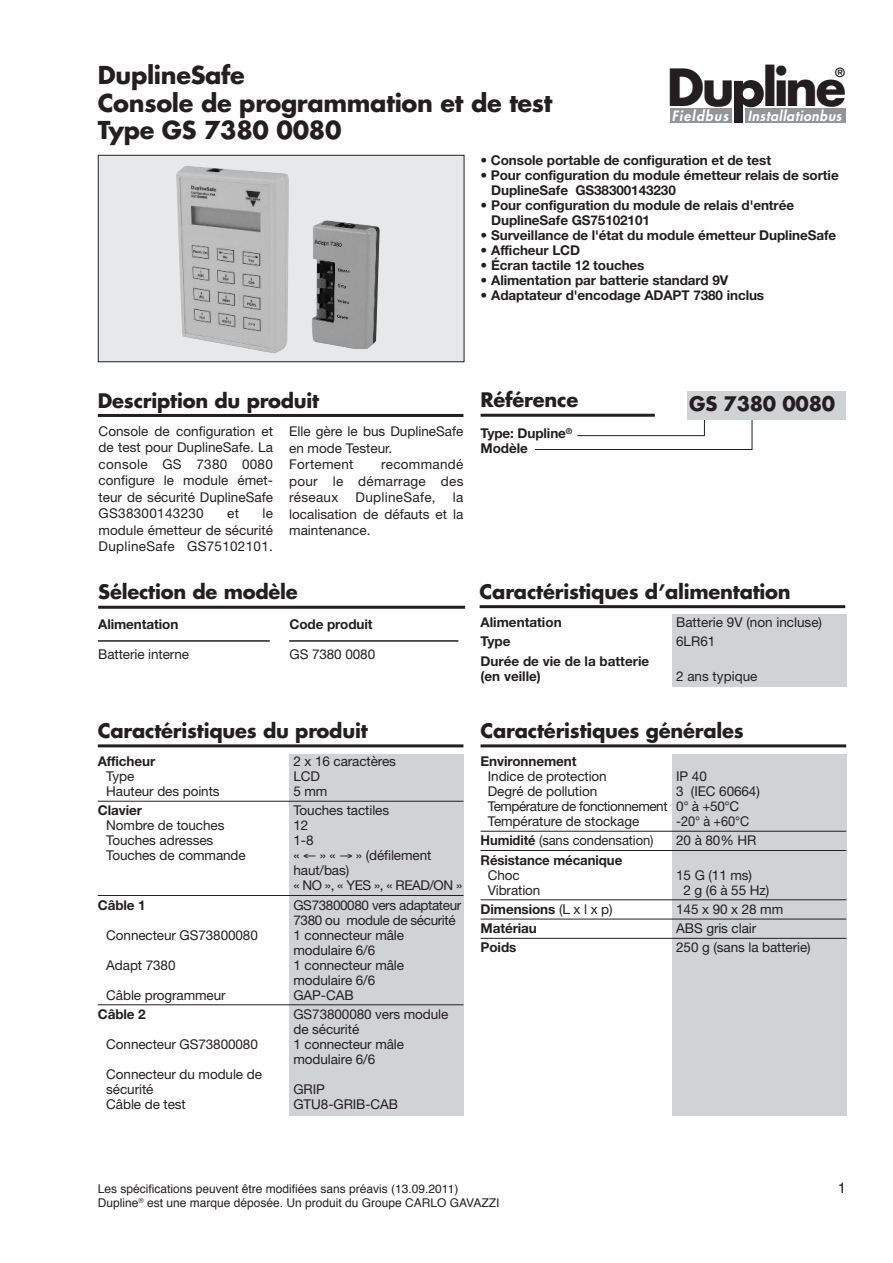
<style>
.page{position:relative;width:893px;height:1263px;background:#fff}
.page>*{position:absolute;margin:0;border:0;box-sizing:border-box;transform-origin:0 0}
.t1{font:700 49.8px "Futura";letter-spacing:-.06em;color:#231f20}
.t2{font:700 24px "Futura";letter-spacing:-.015em;color:#231f20}
.t3{font:700 19.5px "Futura";letter-spacing:-.01em;color:#231f20}
.t4{font:15px "Helvetica";color:#231f20}
.t5{font:italic 800 13.65px "Futura";letter-spacing:.045em;color:#fff}
.t6{font:italic 800 13.65px "Futura";letter-spacing:.085em;color:#fff}
.t7{font:13.5px/16.5px "Helvetica Neue";letter-spacing:-.005em;color:#231f20}
.t8{font:700 13.5px/15px "Helvetica Neue";letter-spacing:-.005em;color:#231f20}
.t9{font:13.5px/15px "Helvetica Neue";letter-spacing:-.035em;color:#231f20}
.t10{font:13.5px/15px "Helvetica Neue";letter-spacing:-.03em;color:#231f20}
.t11{font:13.5px "Helvetica Neue";letter-spacing:-.005em;color:#231f20;scale:.96 1}
.t12{font:13.5px "Helvetica Neue";letter-spacing:.02em;color:#231f20}
.t13{font:13.5px "Helvetica Neue";letter-spacing:-.005em;color:#231f20;scale:.94 1}
.t14{font:13.5px "Helvetica Neue";letter-spacing:.265em;color:#231f20}
.t15{font:700 12.3px "Futura";color:#231f20}
.t16{font:12px "Helvetica";color:#231f20}
.s1{font-weight:700}
.s2{font-weight:400}
</style>
<div class="page">
<div style="left:745px;top:108px;width:100px;height:15px;background:#939598"></div>
<div style="left:670px;top:108px;width:62px;height:15px;background:#939598"></div>
<svg style="left:734px;top:80px;width:30px;height:43px"></svg>
<hr style="left:752px;top:417px;width:1px;height:33px;background:#231f20">
<hr style="left:98px;top:640px;width:172px;height:2px;background:#231f20">
<div style="left:672px;top:614px;width:174px;height:72px;background:#d1d2d4"></div>
<div style="left:98px;top:155px;width:366px;height:207px;background:#e7e8e9"></div>
<img style="left:176px;top:166px;width:113px;height:187px">
<div style="left:98px;top:155px;width:366px;height:207px;border:1px solid #231f20"></div>
<hr style="left:98px;top:414px;width:365px;height:3px;background:#231f20">
<hr style="left:481px;top:414px;width:174px;height:3px;background:#231f20">
<hr style="left:577px;top:435px;width:128px;height:1px;background:#231f20">
<hr style="left:98px;top:606px;width:367px;height:3px;background:#231f20">
<hr style="left:480px;top:605px;width:365px;height:3px;background:#231f20">
<hr style="left:704px;top:403px;width:1px;height:33px;background:#231f20">
<div style="left:688px;top:391px;width:158px;height:29px;background:#d1d2d4"></div>
<img style="left:312px;top:220px;width:68px;height:128px">
<hr style="left:535px;top:449px;width:217px;height:1px;background:#231f20">
<hr style="left:289px;top:640px;width:169px;height:2px;background:#231f20">
<div style="left:289px;top:754px;width:174px;height:362px;background:#d1d2d4"></div>
<hr style="left:98px;top:801px;width:365px;height:1px;background:#231f20">
<hr style="left:98px;top:895px;width:365px;height:1px;background:#231f20">
<hr style="left:98px;top:1004px;width:365px;height:1px;background:#231f20">
<hr style="left:98px;top:744px;width:365px;height:3px;background:#231f20">
<div style="left:672px;top:754px;width:174px;height:362px;background:#d1d2d4"></div>
<hr style="left:481px;top:744px;width:365px;height:3px;background:#231f20">
<hr style="left:481px;top:831px;width:365px;height:1px;background:#231f20">
<hr style="left:481px;top:850px;width:365px;height:1px;background:#231f20">
<hr style="left:481px;top:899px;width:365px;height:1px;background:#231f20">
<hr style="left:481px;top:919px;width:365px;height:1px;background:#231f20">
<hr style="left:481px;top:938px;width:365px;height:1px;background:#231f20">
<h2 class="t2" style="left:98px;top:64px;width:149px">DuplineSafe</h2>
<h2 class="t2" style="left:98px;top:119px;width:245px">Type GS 7380 0080</h2>
<h2 class="t2" style="left:98px;top:92px;width:456px">Console de programmation et de test</h2>
<h1 class="t1" style="left:667px;top:65px;width:181px">Du line</h1>
<p class="t15" style="left:835px;top:67px;width:11px">®</p>
<p class="t6" style="left:672px;top:110px;width:58px">Fieldbus</p>
<p class="t5" style="left:748px;top:110px;width:95px">Installationbus</p>
<p class="t8" style="left:481px;top:154px;width:292px">• Console portable de configuration et de test</p>
<p class="t8" style="left:491px;top:169px;width:349px;text-indent:-11px">• Pour configuration du module émetteur relais de sortie<br>DuplineSafe GS38300143230</p>
<p class="t8" style="left:491px;top:199px;width:304px;text-indent:-11px">• Pour configuration du module de relais d'entrée<br>DuplineSafe GS75102101</p>
<p class="t8" style="left:481px;top:229px;width:357px">• Surveillance de l'état du module émetteur DuplineSafe</p>
<p class="t8" style="left:481px;top:244px;width:101px">• Afficheur LCD</p>
<p class="t8" style="left:481px;top:259px;width:165px">• Écran tactile 12 touches</p>
<p class="t8" style="left:481px;top:274px;width:249px">• Alimentation par batterie standard 9V</p>
<p class="t8" style="left:481px;top:289px;width:285px">• Adaptateur d'encodage ADAPT 7380 inclus</p>
<h3 class="t3" style="left:98px;top:391px;width:223px">Description du produit</h3>
<h3 class="t3" style="left:481px;top:391px;width:99px">Référence</h3>
<p class="t8" style="left:481px;top:427px;width:93px">Type: Dupline<sup>®<br></sup>Modèle</p>
<p class="t7" style="left:99px;top:424px;width:176px;text-align:justify">Console de configuration et de test pour DuplineSafe. La console GS 7380 0080 configure le module émet&shy;teur de sécurité DuplineSafe GS38300143230</p>
<p class="t7" style="left:289px;top:424px;width:176px">Elle gère le bus DuplineSafe en mode Testeur.<br>Fortement</p>
<p class="t7" style="left:289px;top:457px;width:176px;text-align:justify;text-indent:92px">recommandé pour le démarrage des réseaux</p>
<p class="t12" style="left:356px;top:493px;width:82px">DuplineSafe,</p>
<p class="t7" style="left:289px;top:490px;width:176px;text-align:justify;text-indent:164px">la localisation de défauts et la maintenance.</p>
<p class="t7" style="left:99px;top:506px;width:176px;text-align:justify;text-indent:164px">le module émetteur de sécurité DuplineSafe GS75102101.</p>
<p class="t7" style="left:227px;top:506px;width:13px">et</p>
<h3 class="t3" style="left:689px;top:395px;width:147px">GS 7380 0080</h3>
<h3 class="t3" style="left:98px;top:583px;width:201px">Sélection de modèle</h3>
<p class="t8" style="left:98px;top:618px;width:82px">Alimentation</p>
<p class="t8" style="left:290px;top:618px;width:85px">Code produit</p>
<p class="t7" style="left:98px;top:647px;width:92px">Batterie interne</p>
<p class="t7" style="left:290px;top:647px;width:87px">GS 7380 0080</p>
<h3 class="t3" style="left:480px;top:583px;width:313px">Caractéristiques d’alimentation</h3>
<p class="t8" style="left:480px;top:616px;width:83px">Alimentation</p>
<p class="t7" style="left:676px;top:615px;width:147px">Batterie 9V (non incluse)</p>
<p class="t8" style="left:480px;top:635px;width:32px">Type</p>
<p class="t7" style="left:676px;top:635px;width:41px">6LR61</p>
<p class="t8" style="left:480px;top:655px;width:170px">Durée de vie de la batterie (en veille)</p>
<p class="t7" style="left:676px;top:669px;width:83px">2 ans typique</p>
<h3 class="t3" style="left:98px;top:722px;width:271px">Caractéristiques du produit</h3>
<h3 class="t3" style="left:481px;top:722px;width:265px">Caractéristiques générales</h3>
<p class="t8" style="left:481px;top:755px;width:97px">Environnement</p>
<p class="t7" style="left:488px;top:769px;width:120px">Indice de protection</p>
<p class="t7" style="left:676px;top:769px;width:32px">IP 40</p>
<p class="t7" style="left:488px;top:784px;width:111px">Degré de pollution</p>
<p class="t8" style="left:98px;top:755px;width:59px">Afficheur</p>
<p class="t7" style="left:293px;top:754px;width:104px">2 x 16 caractères</p>
<p class="t7" style="left:106px;top:769px;width:30px">Type</p>
<p class="t7" style="left:293px;top:769px;width:28px">LCD</p>
<p class="t7" style="left:106px;top:784px;width:115px">Hauteur des points</p>
<p class="t7" style="left:293px;top:784px;width:36px">5 mm</p>
<p class="t8" style="left:98px;top:804px;width:46px">Clavier</p>
<p class="t7" style="left:293px;top:803px;width:97px">Touches tactiles</p>
<p class="t7" style="left:106px;top:818px;width:120px">Nombre de touches</p>
<p class="t7" style="left:293px;top:818px;width:16px">12</p>
<p class="t7" style="left:106px;top:833px;width:108px">Touches adresses</p>
<p class="t7" style="left:293px;top:833px;width:22px">1-8</p>
<p class="t7" style="left:106px;top:848px;width:141px">Touches de commande</p>
<p class="t7" style="left:293px;top:849px;width:170px;line-height:15px">« ← » « → » (défilement haut/bas)<br>« NO », « YES », « READ/ON »</p>
<p class="t8" style="left:98px;top:898px;width:49px">Câble 1</p>
<p class="t10" style="left:293px;top:898px;width:169px">GS73800080 vers adaptateur<br>7380 ou module de sécurité</p>
<p class="t7" style="left:106px;top:928px;width:153px">Connecteur GS73800080</p>
<p class="t7" style="left:293px;top:928px;width:112px;line-height:15px">1 connecteur mâle modulaire 6/6</p>
<p class="t7" style="left:106px;top:958px;width:71px">Adapt 7380</p>
<p class="t7" style="left:293px;top:958px;width:112px;line-height:15px">1 connecteur mâle modulaire 6/6</p>
<p class="t7" style="left:106px;top:988px;width:121px">Câble programmeur</p>
<p class="t7" style="left:293px;top:988px;width:62px">GAP-CAB</p>
<p class="t8" style="left:98px;top:1008px;width:49px">Câble 2</p>
<p class="t7" style="left:293px;top:1008px;width:157px;line-height:15px">GS73800080 vers module de sécurité</p>
<p class="t7" style="left:106px;top:1037px;width:153px">Connecteur GS73800080</p>
<p class="t7" style="left:293px;top:1038px;width:112px;line-height:15px">1 connecteur mâle modulaire 6/6</p>
<p class="t7" style="left:106px;top:1068px;width:157px;line-height:15px">Connecteur du module de sécurité</p>
<p class="t9" style="left:488px;top:785px;width:273px;text-indent:188px">3 (IEC 60664)<br>Température de fonctionnement 0° à +50°C<br>Température de stockage</p>
<p class="t13" style="left:676px;top:816px;width:79px">-20° à +60°C</p>
<p class="t11" style="left:481px;top:835px;width:182px"><span class="s1">Humidité</span> (sans condensation)</p>
<p class="t7" style="left:676px;top:833px;width:82px">20 à 80% HR</p>
<p class="t8" style="left:481px;top:853px;width:143px">Résistance mécanique</p>
<p class="t7" style="left:488px;top:868px;width:33px">Choc</p>
<p class="t7" style="left:676px;top:868px;width:77px">15 G (11 ms)</p>
<p class="t7" style="left:488px;top:883px;width:54px">Vibration</p>
<p class="t14" style="left:683px;top:885px;width:87px">2g(6à55Hz)</p>
<p class="t8" style="left:481px;top:903px;width:134px">Dimensions <span class="s2">(L x l x p)</span></p>
<p class="t7" style="left:676px;top:902px;width:109px">145 x 90 x 28 mm</p>
<p class="t8" style="left:481px;top:922px;width:58px">Matériau</p>
<p class="t7" style="left:676px;top:921px;width:82px">ABS gris clair</p>
<p class="t8" style="left:481px;top:941px;width:37px">Poids</p>
<p class="t7" style="left:676px;top:940px;width:136px">250 g (sans la batterie)</p>
<p class="t7" style="left:293px;top:1082px;width:33px">GRIP</p>
<p class="t7" style="left:106px;top:1097px;width:81px">Câble de test</p>
<p class="t7" style="left:293px;top:1097px;width:106px">GTU8-GRIB-CAB</p>
<p class="t16" style="left:98px;top:1184px;width:362px">Les spécifications peuvent être modifiées sans préavis (13.09.2011)</p>
<p class="t4" style="left:838px;top:1182px;width:10px">1</p>
<p class="t16" style="left:98px;top:1198px;width:403px">Dupline<sup>®</sup> est une marque déposée. Un produit du Groupe CARLO GAVAZZI</p>
</div>
